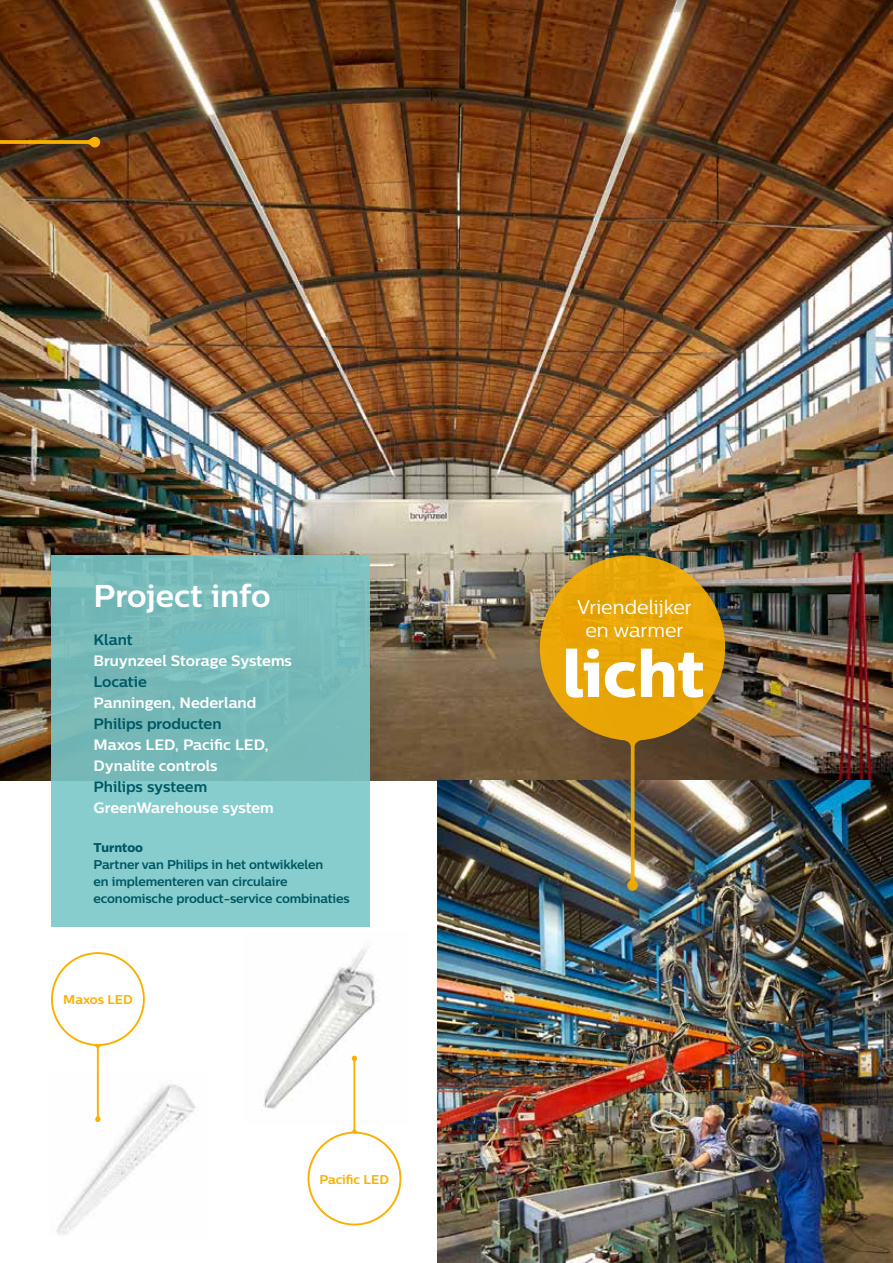
<style>
.page{position:relative;width:893px;height:1263px;background:#fff}
.page>*{position:absolute;margin:0;border:0;box-sizing:border-box;transform-origin:0 0}
.t1{font:66px "Centrale Sans X Bold";color:#fff}
.t2{font:700 31.5px "Centrale Sans";color:#fff}
.t3{font:19.5px/22.5px "Centrale Sans";color:#fff;text-align:center}
.t4{font:700 15px/21px "Centrale Sans";color:#fff}
.t5{font:700 15px "Centrale Sans";color:#005864}
.t6{font:700 12.75px/17.2px "Centrale Sans";letter-spacing:-.01em;color:#005864}
.t7{font:700 12.75px "Centrale Sans";color:#f9b000}
.t8{font:12.75px "Centrale Sans X Bold";color:#005864}
</style>
<div class="page">
<img style="left:263px;top:946px;width:114px;height:163px">
<img style="left:0;top:0;width:893px;height:780px">
<img style="left:437px;top:780px;width:456px;height:483px">
<div style="left:51px;top:555px;width:319px;height:372px;background:linear-gradient(to right,#7cc0c0,#7fc3c3)"></div>
<img style="left:56px;top:1084px;width:140px;height:152px">
<svg style="left:0;top:50px;width:100px;height:185px;background:#70411a"></svg>
<img style="left:540px;top:555px;width:185px;height:336px">
<svg style="left:308px;top:1056px;width:93px;height:169px"></svg>
<svg style="left:51px;top:952px;width:94px;height:170px"></svg>
<h2 class="t2" style="left:94px;top:577px;width:179px">Project info</h2>
<p class="t5" style="left:94px;top:631px;width:41px">Klant</p>
<p class="t4" style="left:94px;top:650px;width:200px">Bruynzeel Storage Systems</p>
<p class="t5" style="left:94px;top:673px;width:55px">Locatie</p>
<p class="t4" style="left:94px;top:692px;width:164px">Panningen, Nederland</p>
<p class="t5" style="left:94px;top:715px;width:130px">Philips producten</p>
<p class="t4" style="left:94px;top:734px;width:177px">Maxos LED, Pacific LED,<br>Dynalite controls</p>
<p class="t5" style="left:94px;top:778px;width:115px">Philips systeem</p>
<p class="t4" style="left:94px;top:797px;width:182px">GreenWarehouse system</p>
<p class="t8" style="left:94px;top:839px;width:51px">Turntoo</p>
<p class="t6" style="left:94px;top:855px;width:258px">Partner van Philips in het ontwikkelen<br>en implementeren van circulaire economische product-service combinaties</p>
<p class="t7" style="left:63px;top:992px;width:71px">Maxos LED</p>
<p class="t7" style="left:319px;top:1171px;width:71px">Pacific LED</p>
<h3 class="t3" style="left:577px;top:596px;width:116px">Vriendelijker en warmer</h3>
<h1 class="t1" style="left:563px;top:632px;width:144px">licht</h1>
</div>
